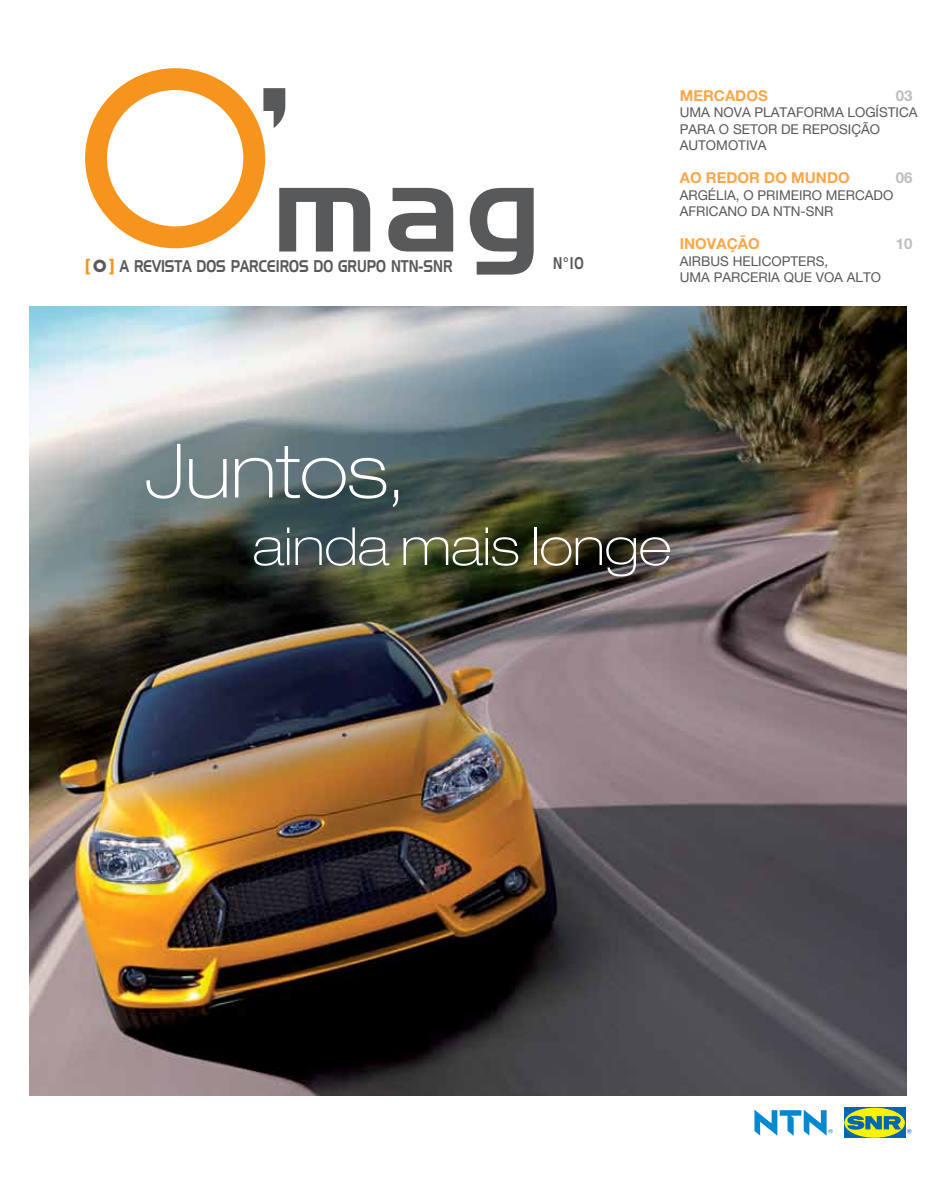
<style>
.page{position:relative;width:936px;height:1191px;background:#fff}
.page>*{position:absolute;margin:0;border:0;box-sizing:border-box;transform-origin:0 0}
.t1{font:182.55px "Handel Gothic BT";color:#58595b}
.t2{font:120.75px "Handel Gothic BT";color:#58595b}
.t3{font:100 expanded 75px "Helvetica Neue";color:#fff}
.t4{font:100 expanded 52.5px "Helvetica Neue";color:#fff}
.t5{font:16.5px "Handel Gothic BT";color:#58595b;scale:.77 1}
.t6{font:16.5px "Handel Gothic BT";color:#58595b;scale:.72 1}
.t7{font:700 15px "Helvetica Neue";color:#faa74a}
.t8{font:700 15px "Helvetica Neue";color:#bcbec0}
.t9{font:13.5px/16.5px "Helvetica Neue";color:#58595b}
.s1{font-family:"Avant Garde IT Cby BT";font-weight:700;font-size:17.1px;color:#f7941e}
.s2{font-family:"Avant Garde IT Cby BT";font-weight:700;font-size:17.1px}
</style>
<div class="page">
<img style="left:30px;top:307px;width:876px;height:788px">
<div style="left:85px;top:68px;width:180px;height:180px;background:#f7941e;border-radius:50%"></div>
<svg style="left:754px;top:1109px;width:78px;height:26px"></svg>
<div style="left:843px;top:1107px;width:62px;height:31px;background:#0066b3"></div>
<div style="left:844px;top:1107px;width:60px;height:30px;background:#fff200;border-radius:50%"></div>
<svg style="left:847px;top:1115px;width:64px;height:18px"></svg>
<div style="left:107px;top:90px;width:136px;height:136px;background:#fff;border-radius:50%"></div>
<h1 class="t1" style="left:256px;top:43px;width:38px">’</h1>
<p class="t7" style="left:679px;top:86px;width:90px">MERCADOS</p>
<p class="t8" style="left:895px;top:86px;width:18px">03</p>
<p class="t9" style="left:679px;top:104px;width:135px">UMA NOVA PLATAFORMA</p>
<p class="t9" style="left:847px;top:104px;width:49px">LOG ÍSTICA</p>
<p class="t9" style="left:679px;top:120px;width:19px">PARA</p>
<p class="t9" style="left:719px;top:120px;width:41px">O SETOR</p>
<p class="t9" style="left:781px;top:120px;width:98px">DE REPOSIÇÃO</p>
<p class="t9" style="left:679px;top:137px;width:10px">AUTOMOTI</p>
<p class="t9" style="left:749px;top:137px;width:17px">VA</p>
<p class="t7" style="left:679px;top:169px;width:172px">AO REDOR DO MUNDO</p>
<p class="t8" style="left:895px;top:169px;width:18px">06</p>
<p class="t9" style="left:679px;top:186px;width:95px">ARG ÉLIA, O PRIM</p>
<p class="t9" style="left:790px;top:186px;width:17px">EIRO</p>
<p class="t9" style="left:825px;top:186px;width:31px">MERCADO</p>
<p class="t9" style="left:679px;top:203px;width:26px">AFRICANO</p>
<p class="t9" style="left:751px;top:203px;width:84px">DA NTN-SNR</p>
<p class="t7" style="left:679px;top:235px;width:81px">INOVAÇÃO</p>
<p class="t8" style="left:895px;top:235px;width:18px">10</p>
<p class="t9" style="left:679px;top:252px;width:150px">AIRBUS HELICOPTERS,<br>UMA PARC</p>
<h2 class="t2" style="left:272px;top:135px;width:270px">MAG</h2>
<p class="t6" style="left:553px;top:253px;width:44px">N°10</p>
<p class="t5" style="left:85px;top:256px;width:477px"><span class="s1">[</span><span class="s2">o</span><span class="s1">]</span> A REVISTA DOS PARCEIROS DO GRUPO NTN-SNR</p>
<p class="t9" style="left:750px;top:269px;width:17px">ERIA</p>
<p class="t9" style="left:783px;top:269px;width:90px">QUE VOA ALTO</p>
<h3 class="t3" style="left:145px;top:426px;width:261px">Juntos,</h3>
<h3 class="t4" style="left:253px;top:515px;width:420px">ainda mais longe</h3>
</div>
